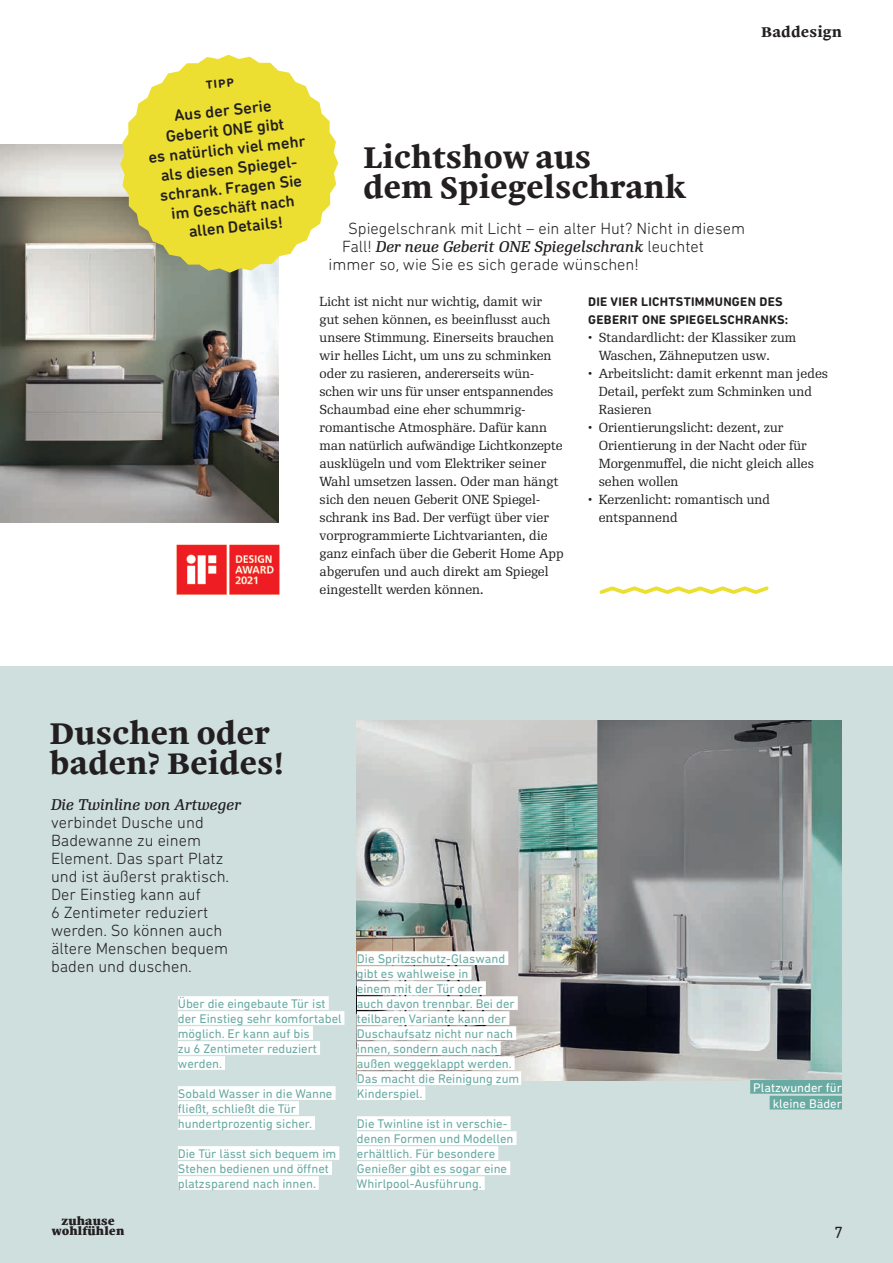
<style>
.page{position:relative;width:893px;height:1263px;background:#fff}
.page>*{position:absolute;margin:0;border:0;box-sizing:border-box;transform-origin:0 0}
.t1{font:700 30px/30px "Malabar LTW02";color:#231f20}
.t2{font:300 16.5px/18px "DIN Next Rounded LT Pro";color:#231f20}
.t3{font:500 16.5px/19.5px "DIN Next Rounded LT Pro";color:#231f20;text-align:center}
.t4{font:16.5px "DIN Next Rounded LT Pro";color:#231f20}
.t5{font:italic 15px "Re Public Text";color:#231f20}
.t6{font:700 14.25px "Malabar LTW02";letter-spacing:.01em;color:#231f20}
.t7{font:12.75px/18px "Re Public";color:#231f20}
.t8{font:12.75px/15px "DIN Next Rounded LT Pro";color:#69aaa3}
.t9{font:700 12.75px/18px "DIN Next Rounded LT Pro";letter-spacing:.02em;color:#231f20}
.t10{font:12.75px/15.8px "DIN Next Rounded LT Pro";color:#fff;text-align:right}
.t11{font:700 12px "DIN Next Rounded LT Pro";color:#231f20}
.t12{font:800 11.1px/10.2px "Malabar LTW02";letter-spacing:.01em;color:#231f20;text-align:center}
.s1{font-family:"DIN Next Rounded LT Pro";font-weight:300;font-style:normal;font-size:16.5px}
</style>
<div class="page">
<div style="left:0;top:666px;width:893px;height:597px;background:#cedfdd"></div>
<img style="left:0;top:144px;width:279px;height:378px">
<img style="left:357px;top:720px;width:485px;height:360px">
<div style="left:178px;top:996px;width:151px;height:14px;background:#fff"></div>
<div style="left:178px;top:1011px;width:166px;height:14px;background:#fff"></div>
<div style="left:178px;top:1026px;width:135px;height:14px;background:#fff"></div>
<div style="left:178px;top:1041px;width:142px;height:14px;background:#fff"></div>
<div style="left:178px;top:1056px;width:47px;height:14px;background:#fff"></div>
<div style="left:178px;top:1086px;width:158px;height:14px;background:#fff"></div>
<div style="left:178px;top:1101px;width:121px;height:14px;background:#fff"></div>
<div style="left:178px;top:1116px;width:137px;height:14px;background:#fff"></div>
<div style="left:178px;top:1146px;width:161px;height:14px;background:#fff"></div>
<div style="left:178px;top:1161px;width:154px;height:14px;background:#fff"></div>
<div style="left:178px;top:1176px;width:141px;height:14px;background:#fff"></div>
<div style="left:357px;top:951px;width:151px;height:14px;background:#fff"></div>
<div style="left:357px;top:966px;width:115px;height:14px;background:#fff"></div>
<div style="left:357px;top:981px;width:129px;height:14px;background:#fff"></div>
<div style="left:357px;top:996px;width:161px;height:14px;background:#fff"></div>
<div style="left:357px;top:1011px;width:152px;height:14px;background:#fff"></div>
<div style="left:357px;top:1026px;width:159px;height:14px;background:#fff"></div>
<div style="left:357px;top:1041px;width:144px;height:14px;background:#fff"></div>
<div style="left:357px;top:1056px;width:158px;height:14px;background:#fff"></div>
<div style="left:357px;top:1071px;width:164px;height:14px;background:#fff"></div>
<div style="left:357px;top:1086px;width:68px;height:14px;background:#fff"></div>
<div style="left:357px;top:1116px;width:154px;height:14px;background:#fff"></div>
<div style="left:357px;top:1131px;width:160px;height:14px;background:#fff"></div>
<div style="left:357px;top:1146px;width:141px;height:14px;background:#fff"></div>
<div style="left:357px;top:1161px;width:153px;height:14px;background:#fff"></div>
<div style="left:357px;top:1176px;width:128px;height:14px;background:#fff"></div>
<div style="left:750px;top:1080px;width:92px;height:14px;background:#69aaa3"></div>
<div style="left:770px;top:1096px;width:72px;height:13px;background:#69aaa3"></div>
<svg style="left:599px;top:586px;width:170px;height:8px"></svg>
<img style="left:176px;top:544px;width:104px;height:51px">
<svg style="left:120px;top:55px;width:218px;height:218px;fill:#ecdf31"></svg>
<p class="t6" style="left:761px;top:21px;width:82px">Baddesign</p>
<p class="t11" style="left:205px;top:78px;width:30px;rotate:-6deg">TIPP</p>
<p class="t3" style="left:143px;top:109px;width:159px;rotate:-6deg">Aus der Serie<br>Geberit ONE gibt<br>es natürlich viel mehr als diesen Spiegel&shy;schrank. Fragen Sie im Geschäft nach allen Details!</p>
<h1 class="t1" style="left:363px;top:141px;width:324px">Lichtshow aus<br>dem Spiegelschrank</h1>
<p class="t2" style="left:348px;top:219px;width:398px">Spiegelschrank mit Licht – ein alter Hut? Nicht in diesem</p>
<p class="t5" style="left:342px;top:238px;width:363px"><span class="s1">Fall!</span> Der neue Geberit ONE Spiegelschrank <span class="s1">leuchtet</span></p>
<p class="t2" style="left:329px;top:255px;width:312px">immer so, wie Sie es sich gerade wünschen!</p>
<p class="t7" style="left:320px;top:292px;width:246px">Licht ist nicht nur wichtig, damit wir gut sehen können, es beeinflusst auch unsere Stimmung. Einerseits brauchen wir helles Licht, um uns zu schminken oder zu rasieren, andererseits wün&shy;schen wir uns für unser entspannendes Schaumbad eine eher schummrig&shy;romantische Atmosphäre. Dafür kann man natürlich aufwändige Lichtkonzepte ausklügeln und vom Elektriker seiner Wahl umsetzen lassen. Oder man hängt sich den neuen Geberit ONE Spiegel&shy;schrank ins Bad. Der verfügt über vier vorprogrammierte Lichtvarianten, die ganz einfach über die Geberit Home App abgerufen und auch direkt am Spiegel eingestellt werden können.</p>
<p class="t9" style="left:588px;top:293px;width:202px">DIE VIER LICHTSTIMMUNGEN DES<br>GEBERIT ONE SPIEGELSCHRANKS:</p>
<p class="t7" style="left:599px;top:328px;width:199px;text-indent:-11px">• Standardlicht: der Klassiker zum<br>Waschen, Zähneputzen usw.</p>
<p class="t7" style="left:599px;top:364px;width:231px;text-indent:-11px">• Arbeitslicht: damit erkennt man jedes<br>Detail, perfekt zum Schminken und<br>Rasieren</p>
<p class="t7" style="left:599px;top:418px;width:217px;text-indent:-11px">• Orientierungslicht: dezent, zur<br>Orientierung in der Nacht oder für<br>Morgenmuffel, die nicht gleich alles sehen wollen</p>
<p class="t7" style="left:599px;top:490px;width:173px;text-indent:-11px">• Kerzenlicht: romantisch und entspannend</p>
<h1 class="t1" style="left:50px;top:717px;width:237px">Duschen oder baden? Beides!</h1>
<p class="t5" style="left:51px;top:796px;width:191px">Die Twinline von Artweger</p>
<p class="t2" style="left:51px;top:813px;width:180px">verbindet Dusche und<br>Badewanne zu einem<br>Element. Das spart Platz und ist äußerst praktisch.<br>Der Einstieg kann auf<br>6 Zentimeter reduziert werden. So können auch ältere Menschen bequem baden und duschen.</p>
<p class="t12" style="left:52px;top:1215px;width:74px">zuhause wohlfühlen</p>
<p class="t8" style="left:178px;top:996px;width:165px">Über die eingebaute Tür ist der Einstieg sehr komfortabel möglich. Er kann auf bis<br>zu 6 Zentimeter reduziert werden.</p>
<p class="t8" style="left:178px;top:1086px;width:156px">Sobald Wasser in die Wanne fließt, schließt die Tür hundertprozentig sicher.</p>
<p class="t8" style="left:178px;top:1146px;width:160px">Die Tür lässt sich bequem im<br>Stehen bedienen und öffnet platzsparend nach innen.</p>
<p class="t8" style="left:357px;top:951px;width:164px">Die Spritzschutz-Glaswand gibt es wahlweise in<br>einem mit der Tür oder<br>auch davon trennbar. Bei der teilbaren Variante kann der<br>Duschaufsatz nicht nur nach innen, sondern auch nach außen weggeklappt werden.<br>Das macht die Reinigung zum<br>Kinderspiel.</p>
<p class="t8" style="left:357px;top:1116px;width:158px">Die Twinline ist in verschie&shy;denen Formen und Modellen erhältlich. Für besondere<br>Genießer gibt es sogar eine<br>Whirlpool-Ausführung.</p>
<p class="t10" style="left:753px;top:1079px;width:90px">Platzwunder für kleine Bäder</p>
<p class="t4" style="left:834px;top:1223px;width:10px">7</p>
</div>
